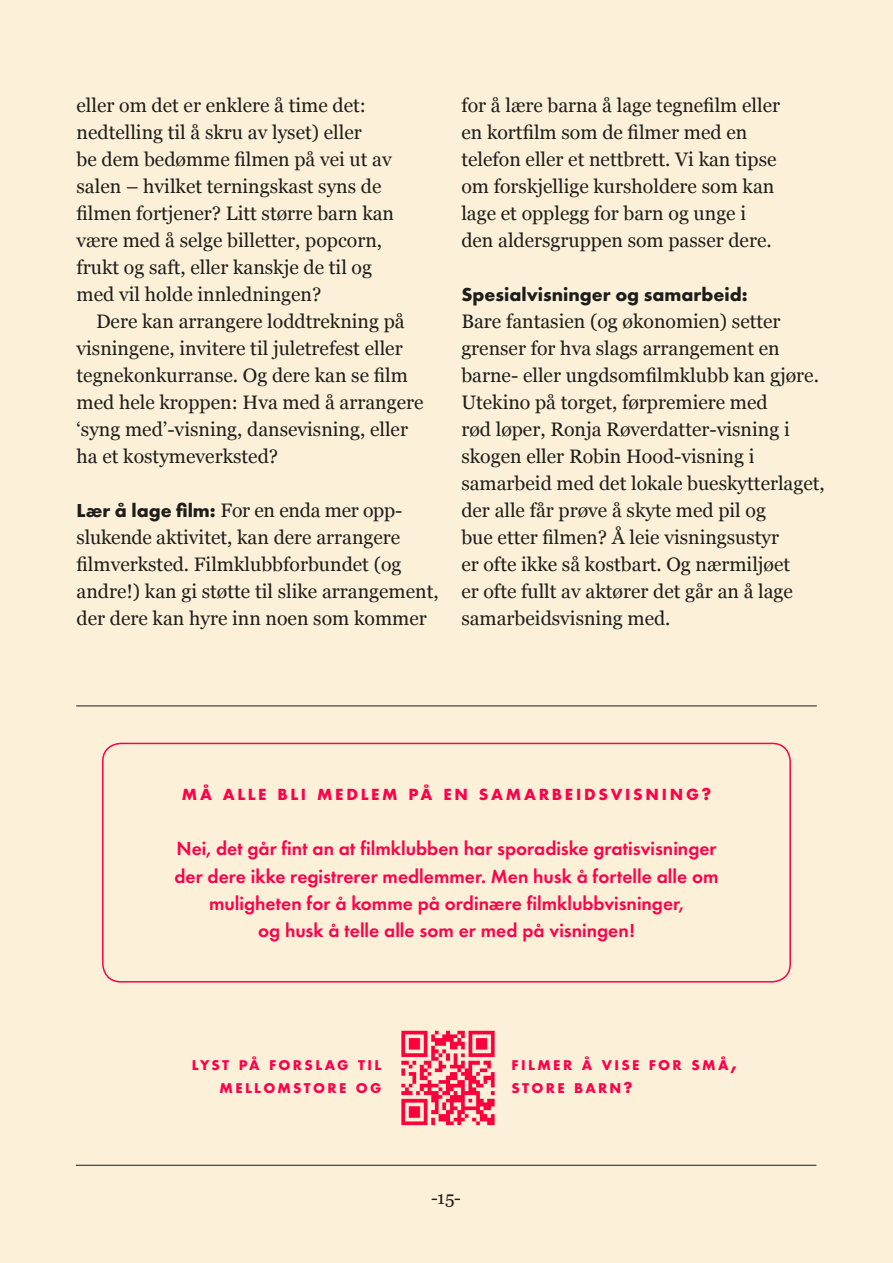
<style>
.page{position:relative;width:893px;height:1263px;background:#fcf0d8}
.page>*{position:absolute;margin:0;border:0;box-sizing:border-box;transform-origin:0 0}
.t1{font:19.5px/27px "Georgia";color:#1d1d1b}
.t2{font:600 19.5px/27px "Futura EF";color:#ff0049;text-align:center}
.t3{font:700 19.5px "Futura PT";color:#1d1d1b}
.t4{font:18px "Georgia";color:#1d1d1b}
.t5{font:700 16.8px "Futura PT";letter-spacing:.16em;color:#ff0049}
.t6{font:700 14.7px/22.5px "Futura PT";letter-spacing:.16em;color:#ff0049}
.s1{font-family:"Futura PT";font-weight:700}
.s2{font-size:18px}
.s3{font-size:21px}
.s4{font-size:16.5px}
</style>
<div class="page">
<hr style="left:76px;top:1165px;width:740px;height:1px;background:#1d1d1b">
<div style="left:102px;top:743px;width:689px;height:239px;border:2px solid #ff0049;border-radius:18px"></div>
<img style="left:401px;top:1030px;width:94px;height:96px">
<hr style="left:76px;top:706px;width:741px;height:1px;background:#1d1d1b">
<p class="t1" style="left:77px;top:91px;width:319px">eller om det er enklere å time det: nedtelling til å skru av lyset) eller<br>be dem bedømme filmen på vei ut av salen – hvilket terningskast syns de filmen fortjener? Litt større barn kan være med å selge billetter, popcorn, frukt og saft, eller kanskje de til og med vil holde innledningen?</p>
<p class="t1" style="left:77px;top:307px;width:348px;text-indent:20px">Dere kan arrangere loddtrekning på visningene, invitere til juletrefest eller tegnekonkurranse. Og dere kan se film med hele kroppen: Hva med å arrangere ‘syng med’-visning, dansevisning, eller ha et kostymeverksted?</p>
<p class="t1" style="left:77px;top:496px;width:364px"><span class="s1">Lær å lage film:</span> For en enda mer opp&shy;slukende aktivitet, kan dere arrangere filmverksted. Filmklubbforbundet (og andre!) kan gi støtte til slike arrangement, der dere kan hyre inn noen som kommer</p>
<p class="t1" style="left:461px;top:91px;width:320px">for å lære barna å lage tegnefilm eller en kortfilm som de filmer med en telefon eller et nettbrett. Vi kan tipse om forskjellige kursholdere som kan lage et opplegg for barn og unge i den aldersgruppen som passer dere.</p>
<p class="t3" style="left:461px;top:282px;width:288px">Spesialvisninger og samarbeid:</p>
<p class="t1" style="left:461px;top:307px;width:365px">Bare fantasien (og økonomien) setter grenser for hva slags arrangement en barne- eller ungdsomfilmklubb kan gjøre.<br>Utekino på torget, førpremiere med<br>rød løper, Ronja Røverdatter-visning i skogen eller Robin Hood-visning i samarbeid med det lokale bueskytterlaget, der alle får prøve å skyte med pil og<br>bue etter filmen? Å leie visningsustyr<br>er ofte ikke så kostbart. Og nærmiljøet<br>er ofte fullt av aktører det går an å lage samarbeidsvisning med.</p>
<p class="t5" style="left:182px;top:783px;width:531px">MÅ ALLE BLI MEDLEM PÅ EN SAMARBEIDSVISNING<span class="s2">?</span></p>
<p class="t2" style="left:174px;top:835px;width:546px">Nei, det går fint an at filmklubben har sporadiske gratisvisninger der dere ikke registrerer medlemmer. Men husk å fortelle alle om muligheten for å komme på ordinære filmklubbvisninger,<br>og husk å telle alle som er med på visningen!</p>
<p class="t6" style="left:192px;top:1054px;width:191px;text-align:right">LYST PÅ FORSLAG TIL<br>MELLOMSTORE OG</p>
<p class="t4" style="left:431px;top:1185px;width:31px">-15-</p>
<p class="t6" style="left:511px;top:1054px;width:230px">FILMER Å VISE FOR SMÅ<span class="s3">,<br></span>STORE BARN<span class="s4">?</span></p>
</div>
